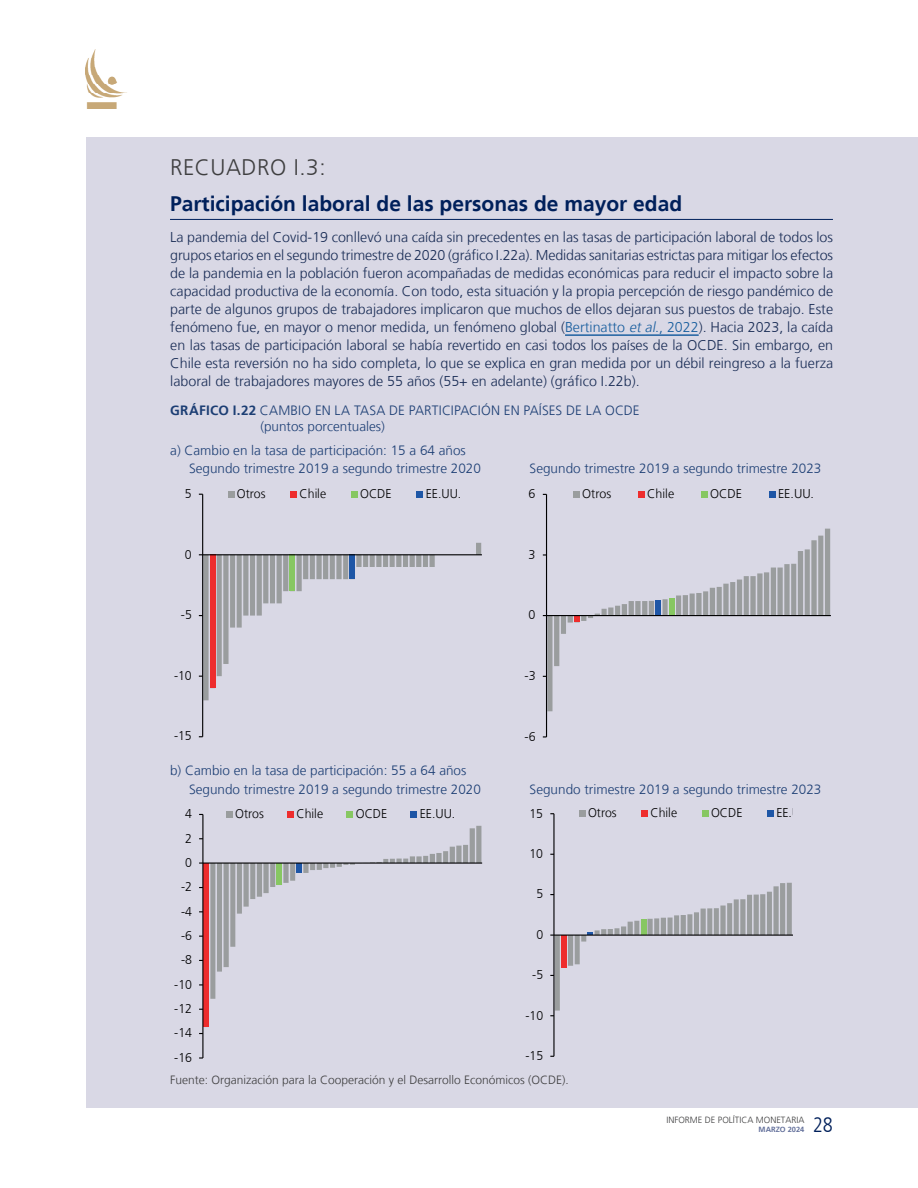
<style>
.page{position:relative;width:918px;height:1188px;background:#fff}
.page>*{position:absolute;margin:0;border:0;box-sizing:border-box;transform-origin:0 0}
.RECUADRO{font:300 22.5px "Frutiger LT";letter-spacing:.025em;color:#3e3e3f}
.Titulo_ecuadro{font:700 21px "Frutiger LT";color:#00205b}
.t1{font:300 condensed 21px "Frutiger LT";color:#00205b}
.Texto_recuadro{font:300 14.25px/18px "Frutiger LT";color:#192c55;text-align:justify}
.Subtítulo_tabla_o_grafico{font:300 13.5px "Frutiger LT";color:#1c3e74}
.t2{font:300 12.75px "Frutiger LT";letter-spacing:-.005em;color:#000001;scale:.96 1}
.t3{font:300 12.75px "Frutiger LT";letter-spacing:-.005em;color:#000001}
.Notas_tabla_o_grafico{font:300 12px "Frutiger LT";color:#3e3e3f}
.t4{font:300 9px "Frutiger LT";color:#3e3e3f}
.t5{font:700 7.5px "Frutiger LT";color:#63709b}
.s1{color:#175d9e}
.s2{font-style:italic;color:#175d9e}
.s3{font-weight:700}
</style>
<div class="page">
<img style="left:85px;top:50px;width:42px;height:59px">
<div style="left:86px;top:137px;width:831px;height:971px;background:#d9d8e5"></div>
<hr style="left:565px;top:334px;width:134px;height:2px;background:#175d9e">
<hr style="left:170px;top:219px;width:663px;height:1px;background:#00205b">
<svg style="left:203px;top:543px;width:278px;height:157px"></svg>
<div style="left:210px;top:555px;width:5px;height:133px;background:#ee2d2d"></div>
<div style="left:290px;top:555px;width:5px;height:36px;background:#87c762"></div>
<div style="left:350px;top:555px;width:5px;height:24px;background:#1e56a6"></div>
<hr style="left:202px;top:494px;width:1px;height:243px;background:#000001">
<hr style="left:203px;top:554px;width:279px;height:1px;background:#000001">
<svg style="left:228px;top:491px;width:6px;height:6px"></svg>
<div style="left:290px;top:491px;width:7px;height:6px;background:#ee2d2d"></div>
<div style="left:351px;top:491px;width:7px;height:6px;background:#87c762"></div>
<svg style="left:417px;top:491px;width:6px;height:6px"></svg>
<svg style="left:547px;top:529px;width:283px;height:182px"></svg>
<svg style="left:574px;top:616px;width:6px;height:6px"></svg>
<div style="left:669px;top:598px;width:5px;height:18px;background:#87c762"></div>
<div style="left:656px;top:600px;width:5px;height:16px;background:#1e56a6"></div>
<hr style="left:546px;top:494px;width:1px;height:243px;background:#000001">
<hr style="left:547px;top:615px;width:284px;height:1px;background:#000001">
<div style="left:573px;top:491px;width:7px;height:7px;background:#9a9d9e"></div>
<div style="left:638px;top:491px;width:7px;height:7px;background:#ee2d2d"></div>
<div style="left:701px;top:491px;width:7px;height:7px;background:#87c762"></div>
<div style="left:769px;top:491px;width:6px;height:7px;background:#1e56a6"></div>
<svg style="left:204px;top:826px;width:277px;height:173px"></svg>
<div style="left:204px;top:863px;width:5px;height:164px;background:#ee2d2d"></div>
<div style="left:277px;top:863px;width:5px;height:22px;background:#87c762"></div>
<div style="left:297px;top:863px;width:5px;height:10px;background:#1e56a6"></div>
<hr style="left:202px;top:814px;width:1px;height:244px;background:#000001">
<hr style="left:203px;top:863px;width:279px;height:1px;background:#000001">
<div style="left:226px;top:811px;width:7px;height:7px;background:#9a9d9e"></div>
<div style="left:288px;top:811px;width:6px;height:7px;background:#ee2d2d"></div>
<div style="left:347px;top:811px;width:6px;height:7px;background:#87c762"></div>
<div style="left:411px;top:811px;width:6px;height:7px;background:#1e56a6"></div>
<hr style="left:553px;top:814px;width:2px;height:242px;background:#000001">
<svg style="left:550px;top:883px;width:242px;height:133px"></svg>
<hr style="left:554px;top:935px;width:239px;height:1px;background:#000001">
<div style="left:579px;top:810px;width:6px;height:7px;background:#9a9d9e"></div>
<div style="left:642px;top:810px;width:6px;height:7px;background:#ee2d2d"></div>
<div style="left:702px;top:810px;width:6px;height:7px;background:#87c762"></div>
<div style="left:767px;top:810px;width:7px;height:7px;background:#1e56a6"></div>
<p class="RECUADRO" style="left:170px;top:155px;width:157px">RECUADRO I.3:</p>
<p class="Titulo_ecuadro" style="left:170px;top:191px;width:514px">Participación laboral de las personas de mayor edad</p>
<p class="Texto_recuadro" style="left:170px;top:228px;width:664px">La pandemia del Covid-19 conllevó una caída sin precedentes en las tasas de participación laboral de todos los grupos etarios en el segundo trimestre de 2020 (gráfico I.22a). Medidas sanitarias estrictas para mitigar los efectos de la pandemia en la población fueron acompañadas de medidas económicas para reducir el impacto sobre la capacidad productiva de la economía. Con todo, esta situación y la propia percepción de riesgo pandémico de parte de algunos grupos de trabajadores implicaron que muchos de ellos dejaran sus puestos de trabajo. Este fenómeno fue, en mayor o menor medida, un fenómeno global (<span class="s1">Bertinatto</span> <span class="s2">et al</span><span class="s1">., 2022</span>). Hacia 2023, la caída en las tasas de participación laboral se había revertido en casi todos los países de la OCDE. Sin embargo, en Chile esta reversión no ha sido completa, lo que se explica en gran medida por un débil reingreso a la fuerza laboral de trabajadores mayores de 55 años (55+ en adelante) (gráfico I.22b).</p>
<p class="Subtítulo_tabla_o_grafico" style="left:170px;top:403px;width:471px"><span class="s3">GRÁFICO I.22</span> CAMBIO EN LA TASA DE PARTICIPACIÓN EN PAÍSES DE LA OCDE</p>
<p class="Subtítulo_tabla_o_grafico" style="left:260px;top:419px;width:126px">(puntos porcentuales)</p>
<p class="Subtítulo_tabla_o_grafico" style="left:170px;top:442px;width:297px">a) Cambio en la tasa de participación: 15 a 64 años</p>
<p class="Subtítulo_tabla_o_grafico" style="left:189px;top:461px;width:293px">Segundo trimestre 2019 a segundo trimestre 2020</p>
<p class="Subtítulo_tabla_o_grafico" style="left:530px;top:461px;width:293px">Segundo trimestre 2019 a segundo trimestre 2023</p>
<p class="t3" style="left:185px;top:486px;width:8px">5</p>
<p class="t3" style="left:237px;top:486px;width:30px">Otros</p>
<p class="t3" style="left:300px;top:486px;width:28px">Chile</p>
<p class="t3" style="left:360px;top:486px;width:33px">OCDE</p>
<p class="t3" style="left:426px;top:486px;width:37px">EE.UU.</p>
<p class="t3" style="left:529px;top:487px;width:8px">6</p>
<p class="t3" style="left:582px;top:487px;width:31px">Otros</p>
<p class="t3" style="left:647px;top:487px;width:28px">Chile</p>
<p class="t3" style="left:710px;top:487px;width:33px">OCDE</p>
<p class="t3" style="left:778px;top:487px;width:37px">EE.UU.</p>
<p class="t3" style="left:185px;top:547px;width:8px">0</p>
<p class="t3" style="left:529px;top:547px;width:8px">3</p>
<p class="t3" style="left:181px;top:608px;width:13px">-5</p>
<p class="t3" style="left:529px;top:608px;width:8px">0</p>
<p class="t3" style="left:174px;top:668px;width:19px">-10</p>
<p class="t3" style="left:524px;top:668px;width:13px">-3</p>
<p class="t3" style="left:174px;top:729px;width:19px">-15</p>
<p class="t3" style="left:524px;top:729px;width:13px">-6</p>
<p class="Subtítulo_tabla_o_grafico" style="left:170px;top:763px;width:298px">b) Cambio en la tasa de participación: 55 a 64 años</p>
<p class="Subtítulo_tabla_o_grafico" style="left:189px;top:781px;width:293px">Segundo trimestre 2019 a segundo trimestre 2020</p>
<p class="Subtítulo_tabla_o_grafico" style="left:530px;top:781px;width:293px">Segundo trimestre 2019 a segundo trimestre 2023</p>
<p class="t2" style="left:185px;top:807px;width:9px">4</p>
<p class="t2" style="left:235px;top:807px;width:31px">Otros</p>
<p class="t2" style="left:297px;top:807px;width:29px">Chile</p>
<p class="t2" style="left:356px;top:807px;width:34px">OCDE</p>
<p class="t2" style="left:420px;top:807px;width:38px">EE.UU.</p>
<p class="t2" style="left:185px;top:831px;width:9px">2</p>
<p class="t2" style="left:185px;top:855px;width:9px">0</p>
<p class="t2" style="left:181px;top:880px;width:13px">-2</p>
<p class="t2" style="left:181px;top:904px;width:13px">-4</p>
<p class="t2" style="left:181px;top:928px;width:13px">-6</p>
<p class="t2" style="left:181px;top:953px;width:13px">-8</p>
<p class="t2" style="left:174px;top:977px;width:20px">-10</p>
<p class="t2" style="left:174px;top:1001px;width:20px">-12</p>
<p class="t2" style="left:174px;top:1026px;width:20px">-14</p>
<p class="t2" style="left:174px;top:1050px;width:20px">-16</p>
<p class="t2" style="left:530px;top:806px;width:16px">15</p>
<p class="t2" style="left:588px;top:806px;width:31px">Otros</p>
<p class="t2" style="left:651px;top:806px;width:29px">Chile</p>
<p class="t2" style="left:711px;top:806px;width:34px">OCDE</p>
<p class="t2" style="left:776px;top:806px;width:38px">EE.UU.</p>
<p class="t2" style="left:530px;top:846px;width:16px">10</p>
<p class="t2" style="left:536px;top:887px;width:9px">5</p>
<p class="t2" style="left:536px;top:927px;width:9px">0</p>
<p class="t2" style="left:532px;top:968px;width:13px">-5</p>
<p class="t2" style="left:525px;top:1008px;width:20px">-10</p>
<p class="t2" style="left:525px;top:1048px;width:20px">-15</p>
<p class="Notas_tabla_o_grafico" style="left:170px;top:1073px;width:400px">Fuente: Organización para la Cooperación y el Desarrollo Económicos (OCDE).</p>
<p class="t4" style="left:666px;top:1115px;width:140px">INFORME DE POLÍTICA MONETARIA</p>
<p class="t5" style="left:759px;top:1125px;width:47px">MARZO 2024</p>
<h2 class="t1" style="left:813px;top:1113px;width:22px">28</h2>
</div>
